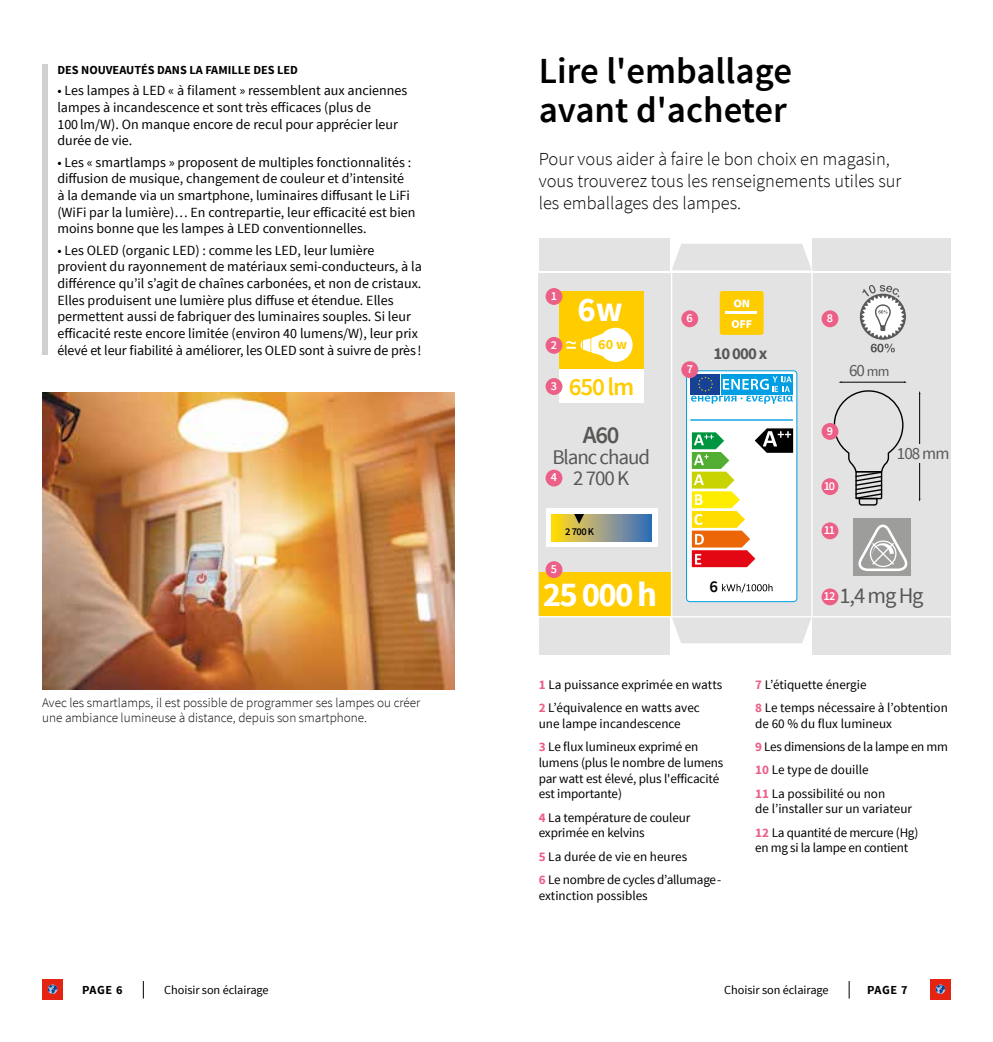
<style>
.page{position:relative;width:993px;height:1042px;background:#fff}
.page>*{position:absolute;margin:0;border:0;box-sizing:border-box;transform-origin:0 0}
.t1{font:600 36.75px/38.5px "Source Sans Pro";color:#000}
.t2{font:700 34.82px "Source Sans Pro";letter-spacing:-.05em;color:#fff}
.t3{font:600 25.03px "Source Sans Pro";color:#fc0}
.t4{font:600 24.68px "Source Sans Pro";color:#575756}
.t5{font:22.4px "Source Sans Pro";color:#575756}
.t6{font:20.82px/20.8px "Source Sans Pro";letter-spacing:-.05em;color:#575756;text-align:center}
.t7{font:300 18.38px/21.9px "Source Sans Pro";color:#000}
.t8{font:16.97px "Source Sans Pro";letter-spacing:-.05em;color:#575756}
.t9{font:600 16.8px "Source Sans Pro";color:#000}
.t10{font:700 16.62px "Source Sans Pro";color:#575756}
.t11{font:700 14.17px "Source Sans Pro";color:#fc0}
.t12{font:14px/16.6px "Source Sans Pro";color:#000}
.t13{font:13.12px/23.3px "Source Sans Pro";letter-spacing:-.01em;color:#000}
.t14{font:300 13.12px/14.9px "Source Sans Pro";color:#000}
.t15{font:700 12.25px "Source Sans Pro";color:#000}
.t16{font:12.25px "Source Sans Pro";letter-spacing:-.005em;color:#000}
.t17{font:600 12.25px "Source Sans Pro";color:#fff}
.t18{font:600 10.5px "Source Sans Pro";color:#000}
.s1{font-size:14.17px}
.s2{font-weight:700;color:#ec6088}
</style>
<div class="page">
<svg style="left:143px;top:981px;width:1px;height:17px"></svg>
<div style="left:42px;top:979px;width:21px;height:21px;background:#e42313"></div>
<svg style="left:48px;top:984px;width:9px;height:10px"></svg>
<svg style="left:848px;top:981px;width:1px;height:17px"></svg>
<div style="left:929px;top:979px;width:21px;height:21px;background:#e42313"></div>
<svg style="left:935px;top:984px;width:9px;height:10px"></svg>
<div style="left:42px;top:64px;width:5px;height:291px;background:#d0d0d0"></div>
<div style="left:538px;top:273px;width:412px;height:344px;background:#e3e3e3"></div>
<div style="left:812px;top:238px;width:138px;height:32px;background:#e3e3e3"></div>
<div style="left:812px;top:617px;width:138px;height:37px;background:#e3e3e3"></div>
<div style="left:538px;top:617px;width:131px;height:37px;background:#e3e3e3"></div>
<div style="left:538px;top:238px;width:131px;height:32px;background:#e3e3e3"></div>
<div style="left:672px;top:244px;width:139px;height:26px;background:#e3e3e3"></div>
<svg style="left:672px;top:617px;width:139px;height:26px;background:#e5e5e5"></svg>
<div style="left:538px;top:572px;width:133px;height:45px;background:#fc0"></div>
<div style="left:719px;top:291px;width:44px;height:44px;background:#fc0;border-radius:3px"></div>
<svg style="left:733px;top:299px;width:15px;height:8px"></svg>
<svg style="left:731px;top:320px;width:20px;height:8px"></svg>
<hr style="left:725px;top:312px;width:32px;height:2px;background:#fff">
<svg style="left:859px;top:285px;width:46px;height:67px"></svg>
<div style="left:545px;top:508px;width:112px;height:39px;background:#fff"></div>
<svg style="left:551px;top:514px;width:99px;height:27px;background:#a0a476"></svg>
<svg style="left:574px;top:514px;width:10px;height:10px"></svg>
<div style="left:686px;top:371px;width:110px;height:230px;background:#fff;border-radius:3px"></div>
<div style="left:686px;top:370px;width:111px;height:232px;border:1px solid #009fe3;border-radius:3px"></div>
<svg style="left:691px;top:428px;width:101px;height:139px"></svg>
<svg style="left:722px;top:583px;width:50px;height:10px"></svg>
<hr style="left:690px;top:419px;width:102px;height:2px;background:#009fe3">
<div style="left:690px;top:374px;width:30px;height:20px;background:#164194"></div>
<div style="left:721px;top:374px;width:71px;height:20px;background:#009fe3"></div>
<svg style="left:690px;top:376px;width:102px;height:28px"></svg>
<div style="left:853px;top:518px;width:57px;height:57px;background:#9d9d9c"></div>
<svg style="left:858px;top:524px;width:49px;height:47px"></svg>
<div style="left:558px;top:368px;width:85px;height:34px;background:#fff"></div>
<div style="left:558px;top:291px;width:85px;height:77px;background:#fc0"></div>
<svg style="left:566px;top:328px;width:66px;height:34px"></svg>
<svg style="left:832px;top:390px;width:71px;height:116px"></svg>
<hr style="left:918px;top:393px;width:1px;height:106px;background:#000">
<hr style="left:840px;top:382px;width:64px;height:1px;background:#000">
<div style="left:908px;top:444px;width:28px;height:19px;background:#e3e3e3"></div>
<hr style="left:670px;top:269px;width:2px;height:348px;background:#fff">
<hr style="left:811px;top:269px;width:1px;height:348px;background:#fff">
<hr style="left:538px;top:616px;width:412px;height:1px;background:#fff">
<div style="left:545px;top:288px;width:17px;height:17px;background:#ec6088;border-radius:50%"></div>
<div style="left:821px;top:310px;width:17px;height:17px;background:#ec6088;border-radius:50%"></div>
<div style="left:681px;top:310px;width:17px;height:17px;background:#ec6088;border-radius:50%"></div>
<div style="left:681px;top:361px;width:17px;height:17px;background:#ec6088;border-radius:50%"></div>
<div style="left:545px;top:378px;width:17px;height:17px;background:#ec6088;border-radius:50%"></div>
<div style="left:545px;top:337px;width:17px;height:17px;background:#ec6088;border-radius:50%"></div>
<div style="left:545px;top:470px;width:17px;height:16px;background:#ec6088;border-radius:50%"></div>
<div style="left:821px;top:478px;width:17px;height:17px;background:#ec6088;border-radius:50%"></div>
<div style="left:821px;top:522px;width:17px;height:17px;background:#ec6088;border-radius:50%"></div>
<div style="left:821px;top:588px;width:17px;height:17px;background:#ec6088;border-radius:50%"></div>
<div style="left:545px;top:561px;width:17px;height:17px;background:#ec6088;border-radius:50%"></div>
<div style="left:821px;top:423px;width:17px;height:17px;background:#ec6088;border-radius:50%"></div>
<img style="left:42px;top:392px;width:412px;height:297px">
<p class="t15" style="left:57px;top:62px;width:242px">DES NOUVEAUTÉS DANS LA FAMILLE DES LED</p>
<p class="t12" style="left:57px;top:83px;width:351px">• Les lampes à LED « à filament » ressemblent aux anciennes lampes à incandescence et sont très efficaces (plus de<br>100 lm/W). On manque encore de recul pour apprécier leur durée de vie.</p>
<p class="t12" style="left:57px;top:154px;width:359px">• Les « smartlamps » proposent de multiples fonctionnalités : diffusion de musique, changement de couleur et d’intensité<br>à la demande via un smartphone, luminaires diffusant le LiFi (WiFi par la lumière)… En contrepartie, leur efficacité est bien moins bonne que les lampes à LED conventionnelles.</p>
<p class="t12" style="left:57px;top:242px;width:366px">• Les OLED (organic LED) : comme les LED, leur lumière provient du rayonnement de matériaux semi-conducteurs, à la différence qu’il s’agit de chaînes carbonées, et non de cristaux.<br>Elles produisent une lumière plus diffuse et étendue. Elles permettent aussi de fabriquer des luminaires souples. Si leur efficacité reste encore limitée (environ 40 lumens/W), leur prix élevé et leur fiabilité à améliorer, les OLED sont à suivre de près!</p>
<p class="t14" style="left:42px;top:695px;width:379px">Avec les smartlamps, il est possible de programmer ses lampes ou créer une ambiance lumineuse à distance, depuis son smartphone.</p>
<h1 class="t1" style="left:538px;top:53px;width:255px">Lire l'emballage avant d'acheter</h1>
<h3 class="t7" style="left:538px;top:148px;width:364px">Pour vous aider à faire le bon choix en magasin, vous trouverez tous les renseignements utiles sur les emballages des lampes.</h3>
<p class="t17" style="left:550px;top:288px;width:8px">1</p>
<p class="t17" style="left:550px;top:337px;width:8px">2</p>
<h2 class="t2" style="left:577px;top:287px;width:47px">6w</h2>
<p class="t11" style="left:598px;top:335px;width:31px">60 w</p>
<h3 class="t3" style="left:568px;top:371px;width:67px">650 lm</h3>
<h3 class="t4" style="left:582px;top:419px;width:38px">A60</h3>
<h3 class="t6" style="left:552px;top:447px;width:99px">Blanc chaud<br>2 700 K</h3>
<p class="t17" style="left:550px;top:378px;width:8px">3</p>
<p class="t17" style="left:550px;top:470px;width:8px">4</p>
<p class="t18" style="left:565px;top:524px;width:30px">2 700 K</p>
<p class="t17" style="left:550px;top:561px;width:8px">5</p>
<p class="t17" style="left:686px;top:310px;width:8px">6</p>
<p class="t17" style="left:826px;top:310px;width:8px">8</p>
<p class="t17" style="left:686px;top:361px;width:8px">7</p>
<p class="t10" style="left:713px;top:343px;width:55px">10 000 x</p>
<p class="t8" style="left:848px;top:360px;width:42px">60 <span class="s1">mm</span></p>
<p class="t17" style="left:826px;top:423px;width:8px">9</p>
<p class="t17" style="left:823px;top:478px;width:13px">10</p>
<p class="t17" style="left:823px;top:523px;width:13px">11</p>
<p class="t8" style="left:896px;top:443px;width:54px">108 mm</p>
<p class="t9" style="left:709px;top:575px;width:10px">6</p>
<h2 class="t2" style="left:542px;top:572px;width:116px">25 000 h</h2>
<h3 class="t5" style="left:839px;top:582px;width:85px">1,4 mg Hg</h3>
<p class="t17" style="left:823px;top:589px;width:13px">12</p>
<p class="t13" style="left:538px;top:673px;width:185px"><span class="s2">1</span> La puissance exprimée en watts<br><span class="s2">2</span> L’équivalence en watts avec</p>
<p class="t13" style="left:538px;top:712px;width:161px">une lampe incandescence<br><span class="s2">3</span> Le flux lumineux exprimé en</p>
<p class="t13" style="left:538px;top:755px;width:186px;line-height:15.8px">lumens (plus le nombre de lumens par watt est élevé, plus l'efficacité est importante)</p>
<p class="t13" style="left:538px;top:809px;width:153px;line-height:15.8px"><span class="s2">4</span> La température de couleur exprimée en kelvins</p>
<p class="t13" style="left:538px;top:845px;width:184px"><span class="s2">5</span> La durée de vie en heures<br><span class="s2">6</span> Le nombre de cycles d’allumage-</p>
<p class="t13" style="left:538px;top:884px;width:110px">extinction possibles</p>
<p class="t13" style="left:755px;top:673px;width:194px"><span class="s2">7</span> L’étiquette énergie<br><span class="s2">8</span> Le temps nécessaire à l’obtention</p>
<p class="t13" style="left:755px;top:712px;width:194px">de 60 % du flux lumineux<br><span class="s2">9</span> Les dimensions de la lampe en mm<br><span class="s2">10</span> Le type de douille<br><span class="s2">11</span> La possibilité ou non</p>
<p class="t13" style="left:755px;top:797px;width:165px">de l’installer sur un variateur<br><span class="s2">12</span> La quantité de mercure (Hg)</p>
<p class="t13" style="left:755px;top:836px;width:154px">en mg si la lampe en contient</p>
<p class="t15" style="left:82px;top:981px;width:42px">PAGE 6</p>
<p class="t16" style="left:164px;top:982px;width:106px">Choisir son éclairage</p>
<p class="t16" style="left:724px;top:982px;width:106px">Choisir son éclairage</p>
<p class="t15" style="left:866px;top:981px;width:42px">PAGE 7</p>
</div>
